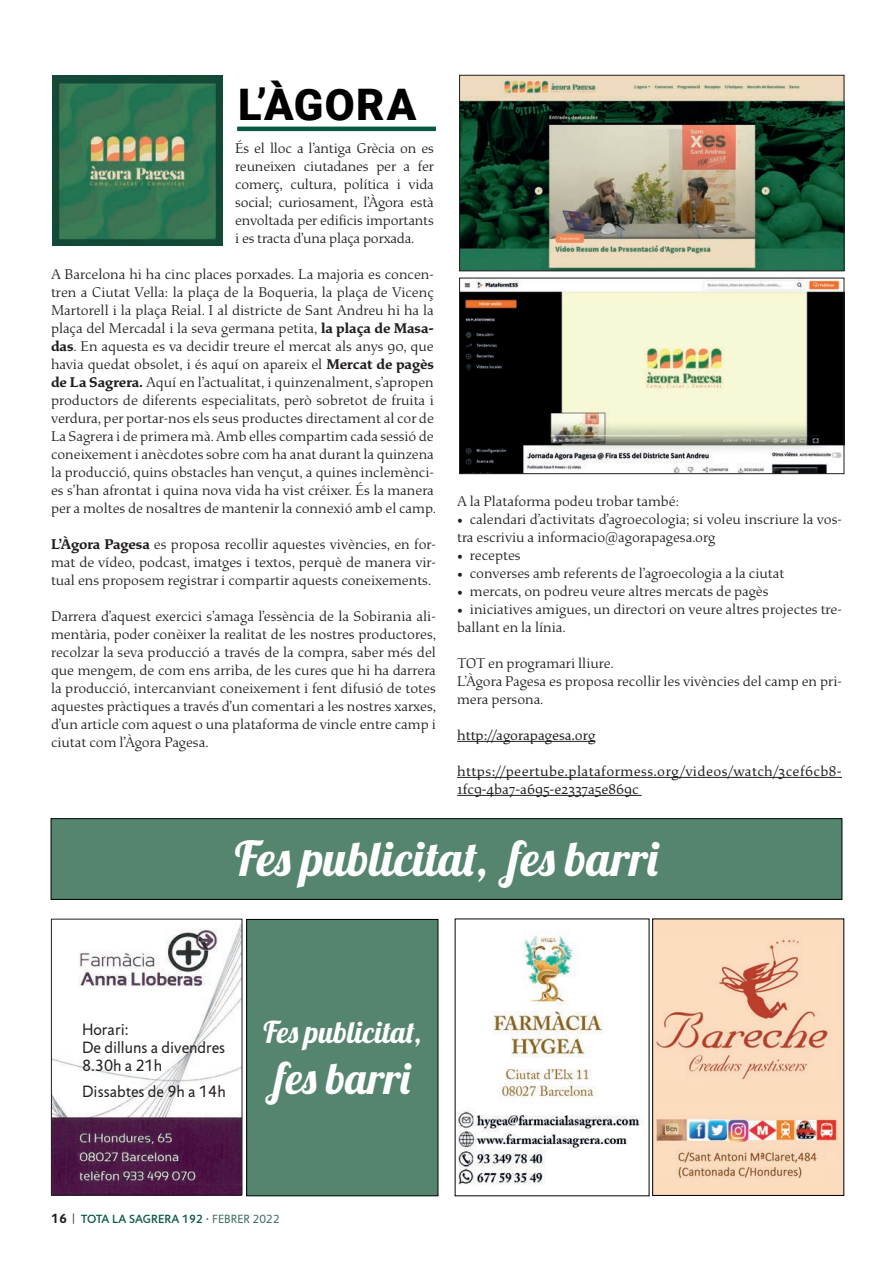
<style>
.page{position:relative;width:893px;height:1263px;background:#fff}
.page>*{position:absolute;margin:0;border:0;box-sizing:border-box;transform-origin:0 0}
.t1{font:48px "Lobster 1.4";color:#fff}
.t2{font:43.5px "Lobster 1.4";color:#fff}
.t3{font:900 43.5px "Roboto";letter-spacing:.035em;color:#000}
.t4{font:30px "Lobster 1.4";color:#fff}
.t5{font:16.5px/18px "Jigsaw";color:#231f20}
.t6{font:300 15px/18px "Study";color:#231f20}
.t7{font:15px/18px "Study";letter-spacing:.025em;color:#231f20}
.t8{font:15px "Study";color:#231f20}
.t9{font:500 12px "Jigsaw";letter-spacing:.01em;color:#095842}
.s1{font-weight:700}
.s2{font-family:"Minion Pro";font-weight:400}
.s3{font-weight:700;font-size:13.5px;color:#231f20}
.s4{font-weight:300;font-size:12.75px;color:#231f20}
.s5{font-weight:700;color:#3e6d5b}
.s6{font-weight:400;color:#3e6d5b}
</style>
<div class="page">
<hr style="left:457px;top:741px;width:138px;height:1px;background:#231f20">
<hr style="left:457px;top:777px;width:385px;height:1px;background:#231f20">
<hr style="left:457px;top:795px;width:185px;height:1px;background:#231f20">
<img style="left:461px;top:77px;width:381px;height:192px">
<div style="left:459px;top:75px;width:385px;height:196px;border:1px solid #231f20"></div>
<img style="left:461px;top:280px;width:381px;height:192px">
<div style="left:459px;top:278px;width:385px;height:196px;border:1px solid #231f20"></div>
<img style="left:52px;top:75px;width:170px;height:171px">
<hr style="left:237px;top:127px;width:199px;height:4px;background:#095842">
<img style="left:53px;top:926px;width:187px;height:267px">
<div style="left:51px;top:919px;width:191px;height:276px;border:1px solid #231f20"></div>
<div style="left:246px;top:919px;width:193px;height:277px;background:#55856f"></div>
<img style="left:654px;top:920px;width:188px;height:274px">
<div style="left:652px;top:918px;width:192px;height:278px;border:1px solid #000"></div>
<img style="left:457px;top:935px;width:186px;height:250px">
<div style="left:50px;top:818px;width:793px;height:82px;background:#55856f"></div>
<h2 class="t3" style="left:238px;top:74px;width:180px">L’ÀGORA</h2>
<p class="t6" style="left:235px;top:140px;width:201px;text-align:justify">És el lloc a l’antiga Grècia on es reuneixen ciutadanes per a fer comerç, cultura, política i vida social; curiosament, l’Àgora està envoltada per edificis importants i es tracta d’una plaça porxada.</p>
<p class="t6" style="left:51px;top:266px;width:387px">A Barcelona hi ha cinc places porxades. La majoria es concen&shy;tren a Ciutat Vella: la plaça de la Boqueria, la plaça de Vicenç Martorell i la plaça Reial. I al districte de Sant Andreu hi ha la plaça del Mercadal i la seva germana petita, <span class="s1">la plaça de Masa&shy;das</span>. En aquesta es va decidir treure el mercat als anys 90, que havia quedat obsolet, i és aquí on apareix el <span class="s1">Mercat de pagès de La Sagrera.</span> Aquí en l’actualitat, i quinzenalment, s’apropen productors de diferents especialitats, però sobretot de fruita i verdura, per portar-nos els seus productes directament al cor de La Sagrera i de primera mà. Amb elles compartim cada sessió de coneixement i anècdotes sobre com ha anat durant la quinzena la producció, quins obstacles han vençut, a quines inclemènci&shy;es s’han afrontat i quina nova vida ha vist créixer. És la manera per a moltes de nosaltres de mantenir la connexió amb el camp.</p>
<p class="t6" style="left:51px;top:536px;width:386px;text-align:justify"><span class="s1">L’Àgora Pagesa</span> es proposa recollir aquestes vivències, en for&shy;mat de vídeo, podcast, imatges i textos, perquè de manera vir&shy;tual ens proposem registrar i compartir aquests coneixements.</p>
<p class="t6" style="left:51px;top:608px;width:387px;text-align:justify">Darrera d’aquest exercici s’amaga l’essència de la Sobirania ali&shy;mentària, poder conèixer la realitat de les nostres productores, recolzar la seva producció a través de la compra, saber més del que mengem, de com ens arriba, de les cures que hi ha darrera la producció, intercanviant coneixement i fent difusió de totes aquestes pràctiques a través d’un comentari a les nostres xarxes, d’un article com aquest o una plataforma de vincle entre camp i ciutat com l’Àgora Pagesa.</p>
<p class="t6" style="left:457px;top:492px;width:223px">A la Plataforma podeu trobar també:</p>
<p class="t6" style="left:457px;top:510px;width:386px"><span class="s2">•</span> calendari d’activitats d’agroecologia; si voleu inscriure la vos&shy;tra escriviu a informacio@agorapagesa.org</p>
<p class="t6" style="left:457px;top:546px;width:65px"><span class="s2">•</span> receptes</p>
<p class="t6" style="left:457px;top:564px;width:329px"><span class="s2">•</span> converses amb referents de l’agroecologia a la ciutat</p>
<p class="t6" style="left:457px;top:582px;width:313px"><span class="s2">•</span> mercats, on podreu veure altres mercats de pagès</p>
<p class="t6" style="left:457px;top:600px;width:386px"><span class="s2">•</span> iniciatives amigues, un directori on veure altres projectes tre&shy;ballant en la línia.</p>
<p class="t6" style="left:457px;top:654px;width:386px">TOT en programari lliure.<br>L’Àgora Pagesa es proposa recollir les vivències del camp en pri&shy;mera persona.</p>
<p class="t8" style="left:457px;top:726px;width:140px">http://agorapagesa.org</p>
<p class="t7" style="left:457px;top:762px;width:386px">https://peertube.plataformess.org/videos/watch/3cef6cb8-<br>1fc9-4ba7-a695-e2337a5e869c</p>
<h1 class="t1" style="left:235px;top:828px;width:424px">Fes publicitat, fes barri</h1>
<p class="t5" style="left:82px;top:1020px;width:145px">Horari:<br>De dilluns a divendres<br>8.30h a 21h</p>
<p class="t5" style="left:82px;top:1082px;width:145px">Dissabtes de 9h a 14h</p>
<h3 class="t4" style="left:263px;top:1012px;width:159px">Fes publicitat,</h3>
<h2 class="t2" style="left:275px;top:1050px;width:137px">fes barri</h2>
<p class="t9" style="left:51px;top:1212px;width:230px"><span class="s3">16</span> <span class="s4">|</span> TOTA LA SAGRERA 192 <span class="s5">·</span> <span class="s6">FEBRER 2022</span></p>
</div>
